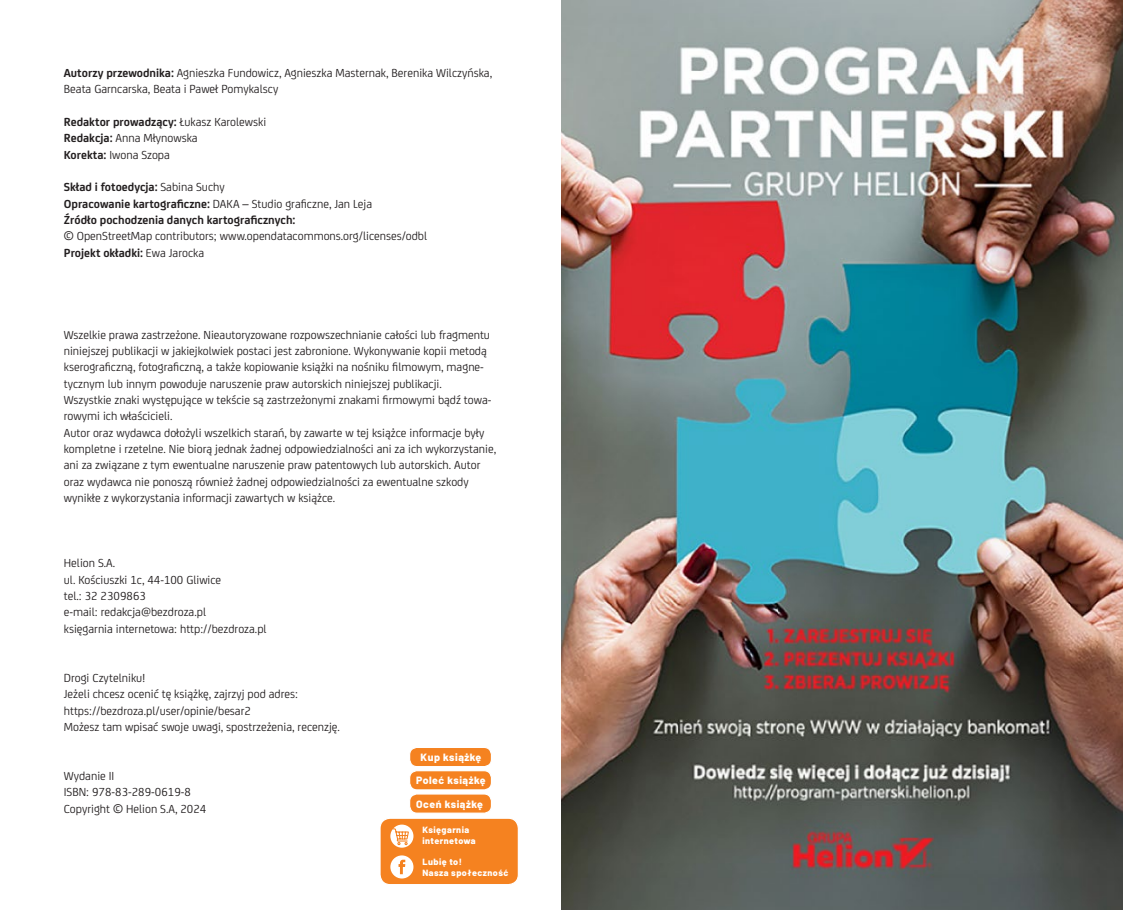
<style>
.page{position:relative;width:1123px;height:910px;background:#fff}
.page>*{position:absolute;margin:0;border:0;box-sizing:border-box;transform-origin:0 0}
.t1{font:12.45px/16.4px "FS Joey";color:#231f20}
.t2{font:700 12.45px/16.4px "FS Joey";color:#231f20}
.t3{font:800 10.5px "Barlow";letter-spacing:.05em;color:#fff}
.t4{font:800 9px/10.5px "Barlow";letter-spacing:.05em;color:#fff}
.s1{font-weight:700}
.s2{font-weight:400}
</style>
<div class="page">
<img style="left:561px;top:0;width:562px;height:910px">
<div style="left:409px;top:771px;width:82px;height:19px;background:#f58220;border-radius:7px"></div>
<div style="left:409px;top:770px;width:83px;height:20px;border:1px solid #fff;border-radius:7px"></div>
<div style="left:409px;top:794px;width:82px;height:19px;background:#f58220;border-radius:7px"></div>
<div style="left:409px;top:793px;width:83px;height:21px;border:1px solid #fff;border-radius:7px"></div>
<div style="left:409px;top:747px;width:82px;height:20px;background:#f58220;border-radius:7px"></div>
<div style="left:409px;top:747px;width:83px;height:20px;border:1px solid #fff;border-radius:7px"></div>
<div style="left:380px;top:818px;width:138px;height:67px;background:#f58220;border-radius:10px"></div>
<div style="left:379px;top:818px;width:140px;height:67px;border:1px solid #fff;border-radius:10px"></div>
<div style="left:390px;top:855px;width:23px;height:23px;background:#fff;border-radius:50%"></div>
<svg style="left:398px;top:860px;width:7px;height:14px"></svg>
<div style="left:390px;top:825px;width:23px;height:23px;background:#fff;border-radius:50%"></div>
<svg style="left:391px;top:828px;width:18px;height:20px"></svg>
<p class="t1" style="left:64px;top:64px;width:430px"><span class="s1">Autorzy przewodnika:</span> Agnieszka Fundowicz, Agnieszka Masternak, Berenika Wilczyńska,<br>Beata Garncarska, Beata i Paweł Pomykalscy</p>
<p class="t1" style="left:64px;top:113px;width:204px"><span class="s1">redaktor prowadzący:</span> Łukasz Karolewski <span class="s1">redakcja:</span> Anna Młynowska<br><span class="s1">Korekta:</span> Iwona Szopa</p>
<p class="t2" style="left:64px;top:178px;width:310px">Skład i fotoedycja: <span class="s2">Sabina Suchy<br></span>opracowanie kartograficzne: <span class="s2">DAKA – Studio graficzne, Jan Leja<br></span>Źródło pochodzenia danych kartograficznych:</p>
<p class="t1" style="left:64px;top:227px;width:365px">© OpenStreetMap contributors; www.opendatacommons.org/licenses/odbl<br><span class="s1">Projekt okładki:</span> Ewa Jarocka</p>
<p class="t1" style="left:64px;top:325px;width:434px">Wszelkie prawa zastrzeżone. Nieautoryzowane rozpowszechnianie całości lub fragmentu niniejszej publikacji w jakiejkolwiek postaci jest zabronione. Wykonywanie kopii metodą kserograficzną, fotograficzną, a także kopiowanie książki na nośniku filmowym, magne&shy;tycznym lub innym powoduje naruszenie praw autorskich niniejszej publikacji.<br>Wszystkie znaki występujące w tekście są zastrzeżonymi znakami firmowymi bądź towa&shy;rowymi ich właścicieli.<br>Autor oraz wydawca dołożyli wszelkich starań, by zawarte w tej książce informacje były kompletne i rzetelne. Nie biorą jednak żadnej odpowiedzialności ani za ich wykorzystanie, ani za związane z tym ewentualne naruszenie praw patentowych lub autorskich. Autor oraz wydawca nie ponoszą również żadnej odpowiedzialności za ewentualne szkody wynikłe z wykorzystania informacji zawartych w książce.</p>
<p class="t1" style="left:64px;top:554px;width:204px">Helion S.A.<br>ul. Kościuszki 1c, 44-100 Gliwice<br>tel.: 32 2309863<br>e-mail: redakcja@bezdroza.pl<br>księgarnia internetowa: http://bezdroza.pl</p>
<p class="t1" style="left:64px;top:669px;width:277px">Drogi Czytelniku!<br>Jeżeli chcesz ocenić tę książkę, zajrzyj pod adres: https://bezdroza.pl/user/opinie/besar2<br>Możesz tam wpisać swoje uwagi, spostrzeżenia, recenzję.</p>
<p class="t1" style="left:64px;top:767px;width:144px">Wydanie II<br>ISBN: 978-83-289-0619-8<br>Copyright © Helion S.A, 2024</p>
<p class="t3" style="left:416px;top:773px;width:71px">Poleć książkę</p>
<p class="t3" style="left:420px;top:749px;width:62px">Kup książkę</p>
<p class="t3" style="left:416px;top:796px;width:68px">Oceń książkę</p>
<p class="t4" style="left:422px;top:824px;width:55px">Księgarnia internetowa</p>
<p class="t4" style="left:422px;top:856px;width:87px">Lubię to!<br>Nasza społeczność</p>
</div>
